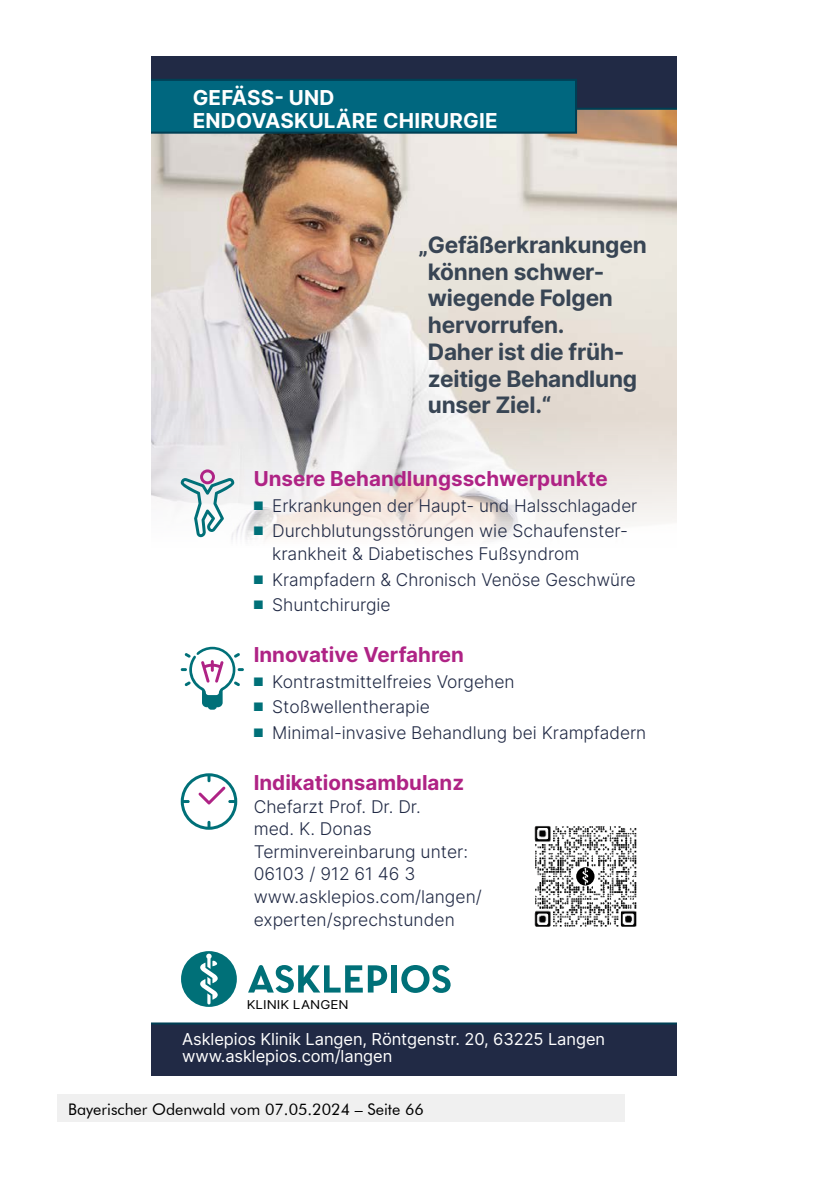
<style>
.page{position:relative;width:840px;height:1191px;background:#fff}
.page>*{position:absolute;margin:0;border:0;box-sizing:border-box;transform-origin:0 0}
.t1{font:700 22.6px/26.8px "Inter";letter-spacing:-.01em;color:#384554}
.t2{font:700 20.6px "Inter";color:#af2385}
.t3{font:700 20.6px/22.6px "Inter";letter-spacing:.01em;color:#fff}
.t4{font:300 17.4px/22.6px "Inter";color:#212a45}
.t5{font:16.4px/16.4px "Inter";letter-spacing:-.005em;color:#fff}
.t6{font:16px "Futura BT";color:#000}
.t7{font:12.2px "Inter";color:#000;scale:1.11 1}
.s1{color:#007078}
</style>
<div class="page">
<img style="left:151px;top:134px;width:525px;height:408px">
<svg style="left:181px;top:773px;width:56px;height:56px"></svg>
<div style="left:391px;top:965px;width:5px;height:27px;background:#007078"></div>
<svg style="left:401px;top:965px;width:49px;height:28px"></svg>
<svg style="left:248px;top:965px;width:139px;height:28px"></svg>
<div style="left:181px;top:951px;width:56px;height:56px;background:#007078;border-radius:50%"></div>
<svg style="left:200px;top:953px;width:17px;height:51px"></svg>
<svg style="left:181px;top:469px;width:53px;height:68px"></svg>
<svg style="left:181px;top:647px;width:63px;height:62px"></svg>
<img style="left:534px;top:826px;width:103px;height:101px">
<svg style="left:574px;top:867px;width:21px;height:18px"></svg>
<div style="left:576px;top:867px;width:18px;height:18px;background:#000;border-radius:50%"></div>
<svg style="left:582px;top:868px;width:6px;height:16px"></svg>
<div style="left:151px;top:1022px;width:525px;height:54px;background:#212a45"></div>
<svg style="left:151px;top:57px;width:526px;height:77px;background:#175267"></svg>
<div style="left:57px;top:1095px;width:567px;height:27px;background:#f0f0f0"></div>
<p class="t3" style="left:193px;top:86px;width:306px">GEFÄSS- UND<br>ENDOVASKULÄRE CHIRURGIE</p>
<p class="t1" style="left:427px;top:231px;width:220px;text-indent:-9px">„Gefäßerkrankungen können schwer&shy;wiegende Folgen hervorrufen.<br>Daher ist die früh&shy;zeitige Behandlung unser Ziel.“</p>
<p class="t2" style="left:253px;top:464px;width:355px">Unsere Behandlungsschwerpunkte</p>
<p class="t4" style="left:253px;top:494px;width:385px"><span class="s1">■</span> Erkrankungen der Haupt- und Halsschlagader</p>
<p class="t4" style="left:272px;top:519px;width:357px;text-indent:-19px"><span class="s1">■</span> Durchblutungsstörungen wie Schaufenster&shy;krankheit &amp; Diabetisches Fußsyndrom</p>
<p class="t4" style="left:253px;top:567px;width:383px"><span class="s1">■</span> Krampfadern &amp; Chronisch Venöse Geschwüre</p>
<p class="t4" style="left:253px;top:593px;width:138px"><span class="s1">■</span> Shuntchirurgie</p>
<p class="t2" style="left:253px;top:640px;width:212px">Innovative Verfahren</p>
<p class="t4" style="left:253px;top:670px;width:262px"><span class="s1">■</span> Kontrastmittelfreies Vorgehen</p>
<p class="t4" style="left:253px;top:695px;width:178px"><span class="s1">■</span> Stoßwellentherapie</p>
<p class="t4" style="left:253px;top:721px;width:394px"><span class="s1">■</span> Minimal-invasive Behandlung bei Krampfadern</p>
<p class="t2" style="left:253px;top:767px;width:212px">Indikationsambulanz</p>
<p class="t4" style="left:253px;top:794px;width:229px">Chefarzt Prof. Dr. Dr.<br>med. K. Donas<br>Terminvereinbarung unter:<br>06103 / 912 61 46 3 www.asklepios.com/langen/ experten/sprechstunden</p>
<p class="t7" style="left:247px;top:995px;width:93px">KLINIK LANGEN</p>
<p class="t5" style="left:182px;top:1030px;width:424px">Asklepios Klinik Langen, Röntgenstr. 20, 63225 Langen www.asklepios.com/langen</p>
<p class="t6" style="left:68px;top:1099px;width:357px">Bayerischer Odenwald vom 07.05.2024 – Seite 66</p>
</div>
